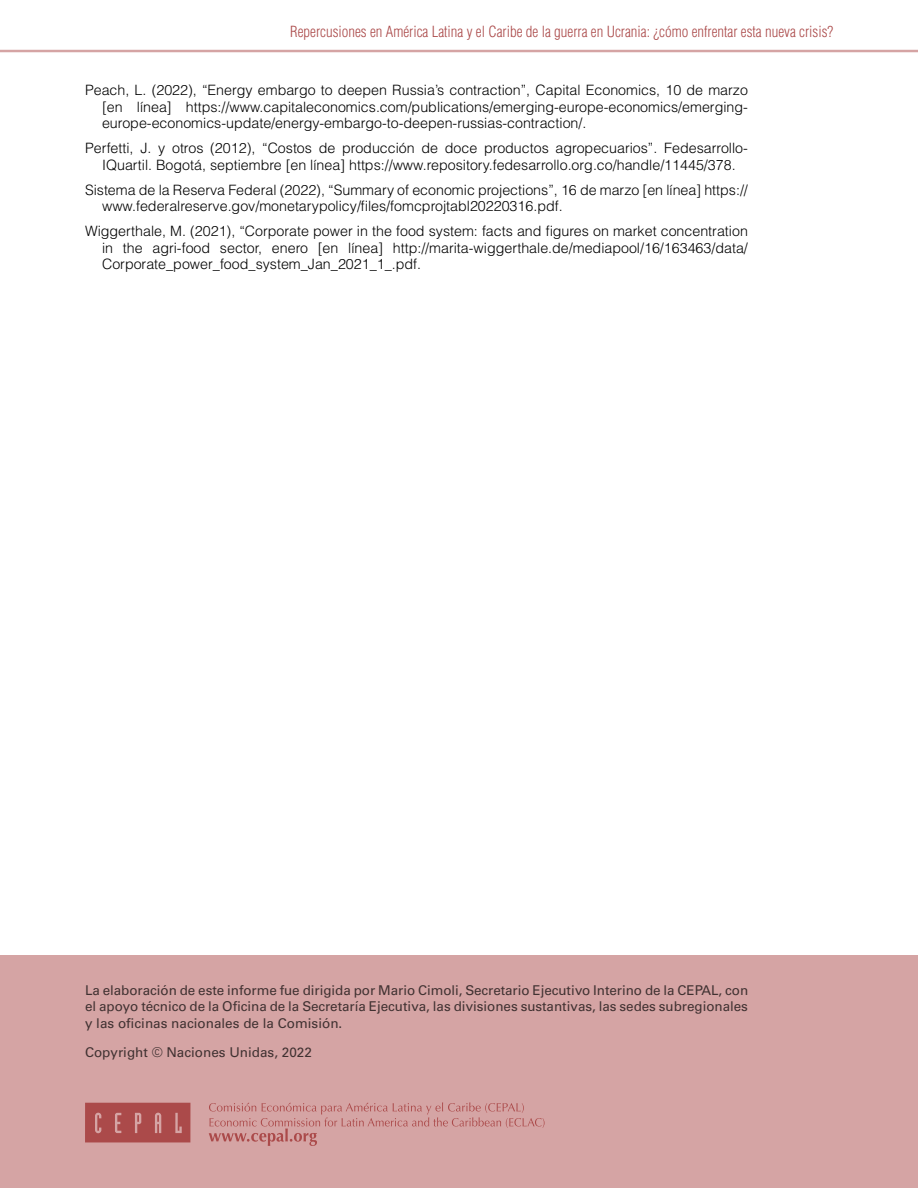
<style>
.page{position:relative;width:918px;height:1188px;background:#fff}
.page>*{position:absolute;margin:0;border:0;box-sizing:border-box;transform-origin:0 0}
.t1{font:300 condensed 15px "Helvetica LT Std";color:#ab4a4a}
.t2{font:300 14.25px/16.5px "Helvetica LT Std";color:#000;text-align:justify}
.t3{font:13.5px/16.5px "Univers LT Std";color:#000;text-align:justify}
</style>
<div class="page">
<hr style="left:0;top:50px;width:918px;height:2px;background:#d5a4a4">
<div style="left:0;top:955px;width:918px;height:233px;background:#d5a4a4"></div>
<svg style="left:85px;top:1103px;width:105px;height:39px;background:#af5252"></svg>
<svg style="left:209px;top:1102px;width:336px;height:44px"></svg>
<p class="t1" style="left:290px;top:22px;width:545px">Repercusiones en América Latina y el Caribe de la guerra en Ucrania: ¿cómo enfrentar esta nueva crisis?</p>
<p class="t2" style="left:102px;top:82px;width:647px;text-indent:-17px">Peach, L. (2022), “Energy embargo to deepen Russia’s contraction”, Capital Economics, 10 de marzo [en línea] https://www.capitaleconomics.com/publications/emerging-europe-economics/emerging&shy;europe-economics-update/energy-embargo-to-deepen-russias-contraction/.</p>
<p class="t2" style="left:85px;top:140px;width:664px;text-align:center">Perfetti, J. y otros (2012), “Costos de producción de doce productos agropecuarios”. Fedesarrollo-<br>IQuartil. Bogotá, septiembre [en línea] https://www.repository.fedesarrollo.org.co/handle/11445/378.</p>
<p class="t2" style="left:102px;top:181px;width:647px;text-indent:-17px">Sistema de la Reserva Federal (2022), “Summary of economic projections”, 16 de marzo [en línea] https:// www.federalreserve.gov/monetarypolicy/files/fomcprojtabl20220316.pdf.</p>
<p class="t2" style="left:102px;top:223px;width:647px;text-indent:-17px">Wiggerthale, M. (2021), “Corporate power in the food system: facts and figures on market concentration in the agri-food sector, enero [en línea] http://marita-wiggerthale.de/mediapool/16/163463/data/ Corporate_power_food_system_Jan_2021_1_.pdf.</p>
<p class="t3" style="left:85px;top:982px;width:665px">La elaboración de este informe fue dirigida por Mario Cimoli, Secretario Ejecutivo Interino de la CEPAL, con el apoyo técnico de la Oficina de la Secretaría Ejecutiva, las divisiones sustantivas, las sedes subregionales y las oficinas nacionales de la Comisión.</p>
<p class="t3" style="left:85px;top:1044px;width:228px">Copyright © Naciones Unidas, 2022</p>
</div>
